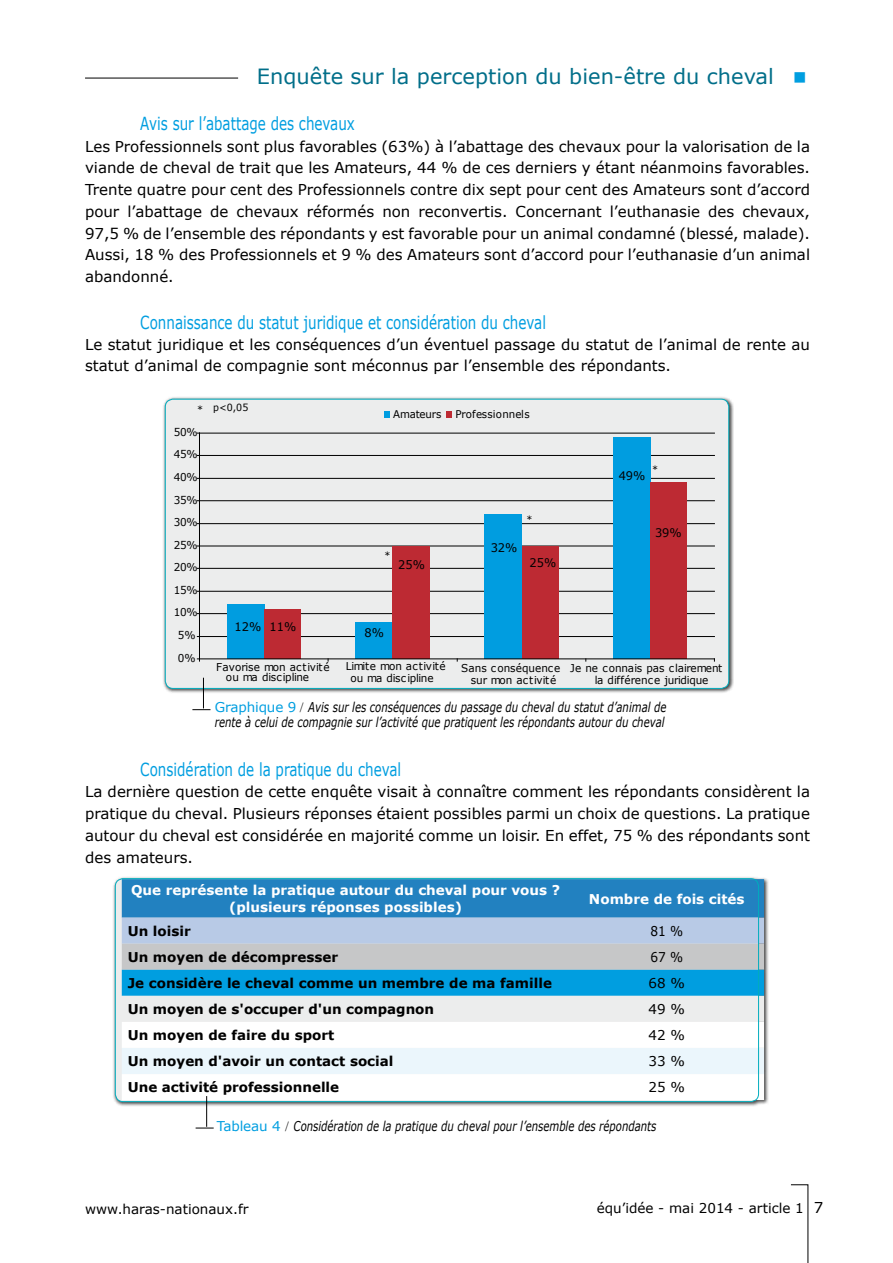
<style>
.page{position:relative;width:893px;height:1263px;background:#fff}
.page>*{position:absolute;margin:0;border:0;box-sizing:border-box;transform-origin:0 0}
.t1{font:21px "Verdana";color:#006e89}
.t2{font:18px "Verdana";color:#009ee0;scale:.75 1}
.t3{font:15px/21.8px "Verdana";color:#000;text-align:justify}
.t4{font:italic 13.5px/15px "Verdana";color:#000;scale:.75 1}
.t5{font:700 13.5px "Verdana";color:#000}
.t6{font:700 13.5px/16.2px "Verdana";color:#fff;text-align:center}
.t7{font:13.5px "Verdana";color:#000}
.t8{font:13.5px "Verdana";color:#000;scale:.9 1}
.t9{font:11.85px "Verdana";color:#000;scale:.96 1}
.t10{font:10.8px/10.8px "Verdana";letter-spacing:-.005em;color:#000;scale:.96 1}
.t11{font:10.65px "Verdana";color:#000;scale:.96 1}
.t12{font:9.9px "Verdana";color:#000;scale:.96 1}
.s1{color:#009ee0}
.s2{font-style:normal;color:#009ee0}
.s3{font-family:"Times New Roman";font-style:normal}
.s4{font-size:15px}
</style>
<div class="page">
<hr style="left:85px;top:78px;width:153px;height:1px;background:#000">
<svg style="left:791px;top:1184px;width:18px;height:79px"></svg>
<div style="left:163px;top:396px;width:571px;height:297px;background:#000;opacity:.75"></div>
<div style="left:165px;top:399px;width:564px;height:289px;background:#eceded;border-radius:8px"></div>
<hr style="left:199px;top:636px;width:515px;height:1px;background:#000">
<hr style="left:199px;top:613px;width:515px;height:1px;background:#000">
<hr style="left:199px;top:591px;width:515px;height:1px;background:#000">
<hr style="left:199px;top:568px;width:515px;height:1px;background:#000">
<hr style="left:199px;top:546px;width:515px;height:1px;background:#000">
<hr style="left:199px;top:523px;width:515px;height:1px;background:#000">
<hr style="left:199px;top:500px;width:515px;height:1px;background:#000">
<hr style="left:199px;top:478px;width:515px;height:1px;background:#000">
<hr style="left:199px;top:455px;width:515px;height:1px;background:#000">
<hr style="left:199px;top:433px;width:515px;height:1px;background:#000">
<div style="left:227px;top:605px;width:37px;height:54px;background:#009de0"></div>
<div style="left:356px;top:622px;width:37px;height:37px;background:#009de0"></div>
<div style="left:485px;top:514px;width:37px;height:145px;background:#009de0"></div>
<div style="left:613px;top:438px;width:37px;height:221px;background:#009de0"></div>
<div style="left:264px;top:609px;width:37px;height:50px;background:#bd2a33"></div>
<div style="left:393px;top:546px;width:37px;height:113px;background:#bd2a33"></div>
<div style="left:522px;top:546px;width:36px;height:113px;background:#bd2a33"></div>
<div style="left:650px;top:483px;width:37px;height:176px;background:#bd2a33"></div>
<hr style="left:199px;top:433px;width:1px;height:226px;background:#000">
<hr style="left:199px;top:659px;width:515px;height:1px;background:#000">
<svg style="left:384px;top:411px;width:6px;height:6px"></svg>
<svg style="left:446px;top:411px;width:6px;height:6px"></svg>
<div style="left:165px;top:399px;width:564px;height:290px;border:1px solid #00adbe;border-radius:8px"></div>
<svg style="left:192px;top:709px;width:18px;height:1px"></svg>
<hr style="left:203px;top:678px;width:1px;height:30px;background:#000">
<div style="left:113px;top:876px;width:656px;height:231px;background:#000;opacity:.75"></div>
<svg style="left:122px;top:879px;width:642px;height:143px;background:#7bb4d6"></svg>
<svg style="left:122px;top:1022px;width:642px;height:78px"></svg>
<div style="left:122px;top:1048px;width:642px;height:26px;background:#ebf6fc"></div>
<div style="left:115px;top:878px;width:644px;height:224px;border:1px solid #00adbe;border-radius:8px"></div>
<svg style="left:196px;top:1127px;width:18px;height:1px"></svg>
<hr style="left:206px;top:1096px;width:1px;height:31px;background:#000">
<h1 class="t1" style="left:257px;top:63px;width:551px">Enquête sur la perception du bien-être du cheval <span class="s1">■</span></h1>
<p class="t2" style="left:140px;top:112px;width:288px">Avis sur l’abattage des chevaux</p>
<p class="t3" style="left:85px;top:135px;width:726px">Les Professionnels sont plus favorables (63%) à l’abattage des chevaux pour la valorisation de la viande de cheval de trait que les Amateurs, 44 % de ces derniers y étant néanmoins favorables.<br>Trente quatre pour cent des Professionnels contre dix sept pour cent des Amateurs sont d’accord pour l’abattage de chevaux réformés non reconvertis. Concernant l’euthanasie des chevaux, 97,5 % de l’ensemble des répondants y est favorable pour un animal condamné (blessé, malade).<br>Aussi, 18 % des Professionnels et 9 % des Amateurs sont d’accord pour l’euthanasie d’un animal abandonné.</p>
<p class="t2" style="left:140px;top:311px;width:542px">Connaissance du statut juridique et considération du cheval</p>
<p class="t3" style="left:85px;top:334px;width:726px;line-height:21px">Le statut juridique et les conséquences d’un éventuel passage du statut de l’animal de rente au statut d’animal de compagnie sont méconnus par l’ensemble des répondants.</p>
<p class="t12" style="left:197px;top:401px;width:55px">* p&lt;0,05</p>
<p class="t10" style="left:174px;top:426px;width:27px">50%</p>
<p class="t10" style="left:174px;top:449px;width:27px">45%</p>
<p class="t10" style="left:174px;top:471px;width:27px">40%</p>
<p class="t10" style="left:174px;top:494px;width:27px">35%</p>
<p class="t10" style="left:174px;top:517px;width:27px">30%</p>
<p class="t10" style="left:174px;top:539px;width:27px">25%</p>
<p class="t10" style="left:174px;top:561px;width:27px">20%</p>
<p class="t10" style="left:174px;top:584px;width:27px">15%</p>
<p class="t10" style="left:174px;top:607px;width:27px">10%</p>
<p class="t10" style="left:178px;top:630px;width:20px">5%</p>
<p class="t9" style="left:235px;top:619px;width:66px">12% 11%</p>
<p class="t11" style="left:393px;top:407px;width:52px">Amateurs</p>
<p class="t11" style="left:456px;top:407px;width:79px">Professionnels</p>
<p class="t12" style="left:384px;top:549px;width:8px">*</p>
<p class="t9" style="left:398px;top:557px;width:29px">25%</p>
<p class="t9" style="left:365px;top:625px;width:22px">8%</p>
<p class="t9" style="left:491px;top:540px;width:29px">32%</p>
<p class="t12" style="left:527px;top:513px;width:8px">*</p>
<p class="t9" style="left:529px;top:555px;width:29px">25%</p>
<p class="t9" style="left:619px;top:468px;width:29px">49%</p>
<p class="t12" style="left:652px;top:463px;width:8px">*</p>
<p class="t9" style="left:655px;top:525px;width:29px">39%</p>
<p class="t10" style="left:178px;top:652px;width:20px">0%</p>
<p class="t10" style="left:226px;top:661px;width:109px;text-indent:-10px">Favorise mon activité ou ma discipline</p>
<p class="t10" style="left:350px;top:659px;width:101px;line-height:12.1px;text-indent:-5px">Limite mon activité ou ma discipline</p>
<p class="t10" style="left:461px;top:662px;width:105px;line-height:11.2px;text-align:center">Sans conséquence sur mon activité</p>
<p class="t10" style="left:595px;top:662px;width:134px;line-height:12px;text-indent:-24px">Je ne connais pas clairement la différence juridique</p>
<p class="t4" style="left:215px;top:699px;width:604px"><span class="s2">Graphique 9</span> <span class="s3">/</span> Avis sur les conséquences du passage du cheval du statut d’animal de rente à celui de compagnie sur l’activité que pratiquent les répondants autour du cheval</p>
<p class="t2" style="left:140px;top:758px;width:349px">Considération de la pratique du cheval</p>
<p class="t3" style="left:85px;top:781px;width:726px">La dernière question de cette enquête visait à connaître comment les répondants considèrent la pratique du cheval. Plusieurs réponses étaient possibles parmi un choix de questions. La pratique autour du cheval est considérée en majorité comme un loisir. En effet, 75 % des répondants sont des amateurs.</p>
<p class="t6" style="left:131px;top:882px;width:431px">Que représente la pratique autour du cheval pour vous ? (plusieurs réponses possibles)</p>
<p class="t6" style="left:589px;top:890px;width:157px">Nombre de fois cités</p>
<p class="t5" style="left:128px;top:922px;width:65px">Un loisir</p>
<p class="t8" style="left:650px;top:922px;width:38px">81 %</p>
<p class="t5" style="left:128px;top:948px;width:212px">Un moyen de décompresser</p>
<p class="t8" style="left:650px;top:948px;width:38px">67 %</p>
<p class="t5" style="left:128px;top:974px;width:426px">Je considère le cheval comme un membre de ma famille</p>
<p class="t7" style="left:648px;top:974px;width:38px">68 %</p>
<p class="t5" style="left:128px;top:1000px;width:308px">Un moyen de s'occuper d'un compagnon</p>
<p class="t7" style="left:648px;top:1000px;width:38px">49 %</p>
<p class="t5" style="left:128px;top:1026px;width:208px">Un moyen de faire du sport</p>
<p class="t7" style="left:648px;top:1026px;width:38px">42 %</p>
<p class="t5" style="left:128px;top:1053px;width:267px">Un moyen d'avoir un contact social</p>
<p class="t7" style="left:648px;top:1053px;width:38px">33 %</p>
<p class="t5" style="left:128px;top:1079px;width:213px">Une activité professionnelle</p>
<p class="t7" style="left:648px;top:1079px;width:38px">25 %</p>
<p class="t4" style="left:217px;top:1118px;width:588px"><span class="s2">Tableau 4</span> <span class="s3">/</span> Considération de la pratique du cheval pour l’ensemble des répondants</p>
<p class="t7" style="left:85px;top:1201px;width:165px">www.haras-nationaux.fr</p>
<p class="t7" style="left:597px;top:1200px;width:228px">équ’idée - mai 2014 - article 1 <span class="s4">7</span></p>
</div>
